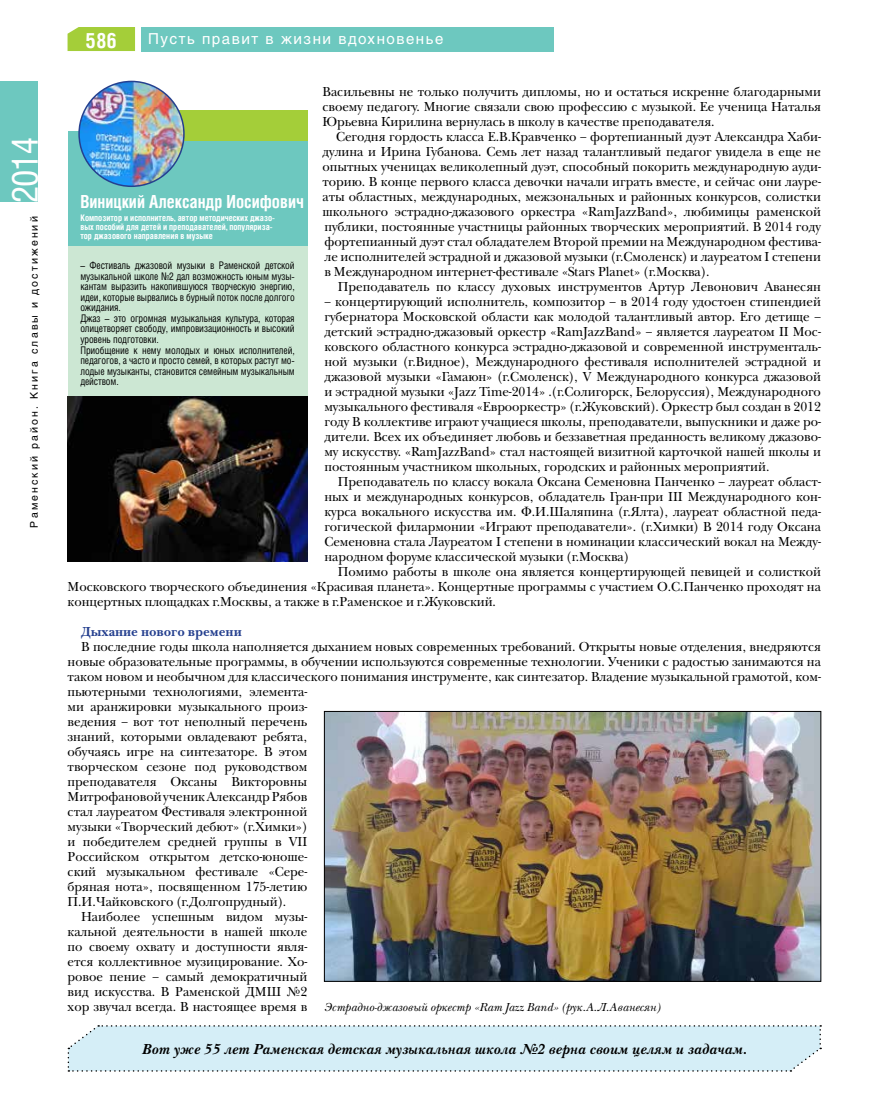
<style>
.page{position:relative;width:872px;height:1106px;background:#fff}
.page>*{position:absolute;margin:0;border:0;box-sizing:border-box;transform-origin:0 0}
.t1{font:36px "Helios Cond";color:#fff}
.t2{font:700 21px "Helios Cond";color:#fff}
.t3{font:700 18px "Helios Cond";color:#fff;scale:.95 1}
.t4{font:italic 700 15px "New Baskerville C";letter-spacing:.025em;color:#000}
.t5{font:15px "Helios";letter-spacing:.1em;color:#fff}
.t6{font:13.5px/15px "New Baskerville C";letter-spacing:-.005em;color:#000;text-align:justify;scale:.96 1}
.t7{font:700 13.5px "New Baskerville C";letter-spacing:-.005em;color:#25408f;scale:.96 1}
.t8{font:italic 12px "New Baskerville C";letter-spacing:.005em;color:#000}
.t9{font:10.5px/10.5px "Helios Cond";letter-spacing:-.01em;color:#000;scale:.93 1}
.t10{font:10.5px "Helios";letter-spacing:.2em;color:#000}
.t11{font:700 9px/9px "Helios Cond";color:#fff;scale:.96 1}
</style>
<div class="page">
<div style="left:142px;top:27px;width:412px;height:24px;background:#6dc8bf"></div>
<div style="left:68px;top:27px;width:67px;height:24px;background:#a4ce39"></div>
<div style="left:0;top:81px;width:38px;height:120px;background:#6dc8bf"></div>
<div style="left:68px;top:1025px;width:753px;height:46px;background:#d5eef7"></div>
<div style="left:68px;top:237px;width:239px;height:231px;background:#cce7d3"></div>
<div style="left:68px;top:132px;width:239px;height:114px;background:#6dc8bf"></div>
<div style="left:176px;top:111px;width:131px;height:30px;background:#a4ce39"></div>
<img style="left:79px;top:81px;width:105px;height:105px;border-radius:52px">
<div style="left:78px;top:81px;width:107px;height:106px;border:2px solid #25408f;border-radius:50%"></div>
<img style="left:68px;top:396px;width:239px;height:165px">
<img style="left:326px;top:713px;width:493px;height:266px">
<div style="left:324px;top:711px;width:497px;height:270px;border:1px solid #000"></div>
<h1 class="t1" style="left:3px;top:203px;width:68px;rotate:-90deg">2014</h1>
<p class="t10" style="left:28px;top:527px;width:312px;rotate:-90deg">Раменский район. Книга славы и достижений</p>
<h2 class="t2" style="left:85px;top:27px;width:33px">586</h2>
<p class="t5" style="left:148px;top:30px;width:297px">Пусть правит в жизни вдохновенье</p>
<p class="t6" style="left:322px;top:84px;width:521px">Васильевны не только получить дипломы, но и остаться искренне благодарными своему педагогу. Многие связали свою профессию с музыкой. Ее ученица Наталья Юрьевна Кирилина вернулась в школу в качестве преподавателя.</p>
<p class="t6" style="left:322px;top:129px;width:521px;text-indent:14px">Сегодня гордость класса Е.В.Кравченко – фортепианный дуэт Александра Хаби&shy;дулина и Ирина Губанова. Семь лет назад талантливый педагог увидела в еще не опытных ученицах великолепный дуэт, способный покорить международную ауди&shy;торию. В конце первого класса девочки начали играть вместе, и сейчас они лауре&shy;аты областных, международных, межзональных и районных конкурсов, солистки школьного эстрадно-джазового оркестра «RamJazzBand», любимицы раменской публики, постоянные участницы районных творческих мероприятий. В 2014 году фортепианный дуэт стал обладателем Второй премии на Международном фестива&shy;ле исполнителей эстрадной и джазовой музыки (г.Смоленск) и лауреатом I степени в Международном интернет-фестивале «Stars Planet» (г.Москва).</p>
<p class="t6" style="left:338px;top:279px;width:504px">Преподаватель по классу духовых инструментов Артур Левонович Аванесян</p>
<p class="t6" style="left:324px;top:294px;width:518px">– концертирующий исполнитель, композитор – в 2014 году удостоен стипендией губернатора Московской области как молодой талантливый автор. Его детище – детский эстрадно-джазовый оркестр «RamJazzBand» – является лауреатом II Мос&shy;ковского областного конкурса эстрадно-джазовой и современной инструменталь&shy;ной музыки (г.Видное), Международного фестиваля исполнителей эстрадной и джазовой музыки «Гамаюн» (г.Смоленск), V Международного конкурса джазовой и эстрадной музыки «Jazz Time-2014» .(г.Солигорск, Белоруссия), Международного музыкального фестиваля «Еврооркестр» (г.Жуковский). Оркестр был создан в 2012 году В коллективе играют учащиеся школы, преподаватели, выпускники и даже ро&shy;дители. Всех их объединяет любовь и беззаветная преданность великому джазово&shy;му искусству. «RamJazzBand» стал настоящей визитной карточкой нашей школы и постоянным участником школьных, городских и районных мероприятий.</p>
<p class="t6" style="left:324px;top:474px;width:519px;text-indent:14px">Преподаватель по классу вокала Оксана Семеновна Панченко – лауреат област&shy;ных и международных конкурсов, обладатель Гран-при III Международного кон&shy;курса вокального искусства им. Ф.И.Шаляпина (г.Ялта), лауреат областной педа&shy;гогической филармонии «Играют преподаватели». (г.Химки) В 2014 году Оксана Семеновна стала Лауреатом I степени в номинации классический вокал на Между&shy;народном форуме классической музыки (г.Москва)</p>
<p class="t6" style="left:68px;top:564px;width:786px;text-indent:270px">Помимо работы в школе она является концертирующей певицей и солисткой Московского творческого объединения «Красивая планета». Концертные программы с участием О.С.Панченко проходят на концертных площадках г.Москвы, а также в г.Раменское и г.Жуковский.</p>
<p class="t7" style="left:81px;top:624px;width:169px">Дыхание нового времени</p>
<p class="t6" style="left:81px;top:639px;width:772px">В последние годы школа наполняется дыханием новых современных требований. Открыты новые отделения, внедряются</p>
<p class="t6" style="left:68px;top:654px;width:786px">новые образовательные программы, в обучении используются современные технологии. Ученики с радостью занимаются на</p>
<p class="t6" style="left:68px;top:669px;width:786px">таком новом и необычном для классического понимания инструменте, как синтезатор. Владение музыкальной грамотой, ком-</p>
<p class="t6" style="left:68px;top:684px;width:251px">пьютерными технологиями, элемента-</p>
<p class="t6" style="left:68px;top:699px;width:251px">ми аранжировки музыкального произ-</p>
<p class="t6" style="left:68px;top:714px;width:251px">ведения – вот тот неполный перечень</p>
<p class="t6" style="left:68px;top:729px;width:251px">знаний, которыми овладевают ребята,</p>
<p class="t6" style="left:68px;top:744px;width:251px">обучаясь игре на синтезаторе. В этом</p>
<p class="t6" style="left:68px;top:759px;width:251px">творческом сезоне под руководством</p>
<p class="t6" style="left:68px;top:774px;width:251px">преподавателя Оксаны Викторовны</p>
<p class="t6" style="left:68px;top:789px;width:251px">Митрофановой ученик Александр Рябов</p>
<p class="t6" style="left:68px;top:804px;width:251px">стал лауреатом Фестиваля электронной</p>
<p class="t6" style="left:68px;top:819px;width:251px">музыки «Творческий дебют» (г.Химки»)</p>
<p class="t6" style="left:68px;top:834px;width:251px">и победителем средней группы в VII</p>
<p class="t6" style="left:68px;top:849px;width:251px">Российском открытом детско-юноше-</p>
<p class="t6" style="left:68px;top:864px;width:251px">ский музыкальном фестивале «Сере-</p>
<p class="t6" style="left:68px;top:879px;width:251px">бряная нота», посвященном 175-летию</p>
<p class="t6" style="left:68px;top:894px;width:229px">П.И.Чайковского (г.Долгопрудный).</p>
<p class="t6" style="left:81px;top:909px;width:237px">Наиболее успешным видом музы-</p>
<p class="t6" style="left:68px;top:924px;width:251px">кальной деятельности в нашей школе</p>
<p class="t6" style="left:68px;top:939px;width:251px">по своему охвату и доступности явля-</p>
<p class="t6" style="left:68px;top:954px;width:251px">ется коллективное музицирование. Хо-</p>
<p class="t6" style="left:68px;top:969px;width:251px">ровое пение – самый демократичный</p>
<p class="t6" style="left:68px;top:984px;width:251px">вид искусства. В Раменской ДМШ №2</p>
<p class="t6" style="left:68px;top:999px;width:251px">хор звучал всегда. В настоящее время в</p>
<p class="t4" style="left:142px;top:1040px;width:606px">Вот уже 55 лет Раменская детская музыкальная школа №2 верна своим целям и задачам.</p>
<h3 class="t3" style="left:80px;top:191px;width:237px">Виницкий Александр Иосифович</h3>
<p class="t11" style="left:80px;top:213px;width:204px">Композитор и исполнитель, автор методических джазо&shy;вых пособий для детей и преподавателей, популяриза&shy;тор джазового направления в музыке</p>
<p class="t9" style="left:80px;top:260px;width:232px">– Фестиваль джазовой музыки в Раменской детской музыкальной школе №2 дал возможность юным музы&shy;кантам выразить накопившуюся творческую энергию, идеи, которые вырвались в бурный поток после долгого ожидания.<br>Джаз – это огромная музыкальная культура, которая олицетворяет свободу, импровизационность и высокий уровень подготовки.<br>Приобщение к нему молодых и юных исполнителей, педагогов, а часто и просто семей, в которых растут мо&shy;лодые музыканты, становится семейным музыкальным действом.</p>
<p class="t8" style="left:324px;top:1000px;width:337px">Эстрадно-джазовый оркестр «Ram Jazz Band» (рук.А.Л.Аванесян)</p>
</div>
